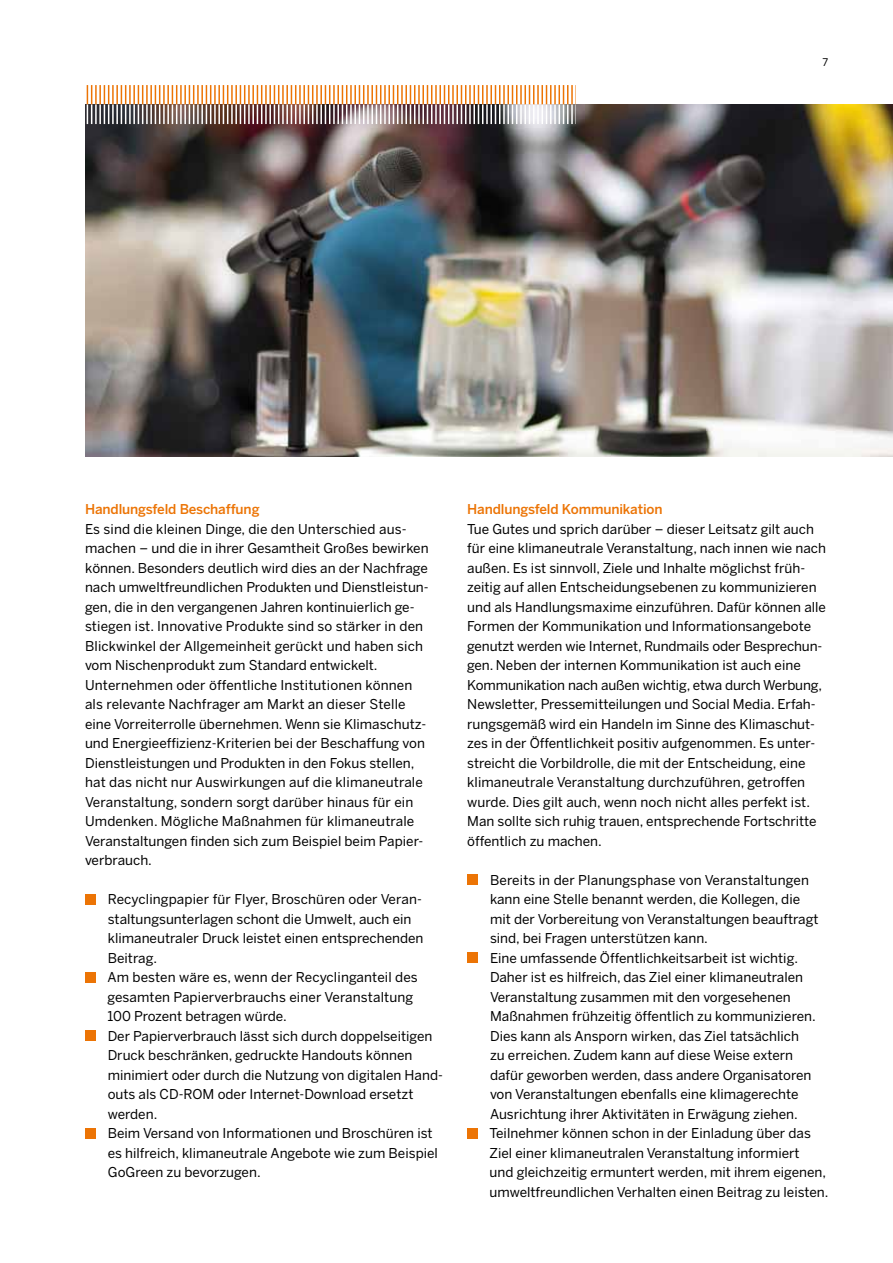
<style>
.page{position:relative;width:893px;height:1263px;background:#fff}
.page>*{position:absolute;margin:0;border:0;box-sizing:border-box;transform-origin:0 0}
.t1{font:13.5px/19.5px "Benton Sans";color:#000}
.t2{font:500 13.5px "Benton Sans";letter-spacing:-.01em;color:#ec7405}
.t3{font:10.5px "Benton Sans";color:#000}
</style>
<div class="page">
<img style="left:85px;top:105px;width:808px;height:351px">
<div style="left:85px;top:894px;width:10px;height:10px;background:#ec7405"></div>
<div style="left:85px;top:972px;width:10px;height:10px;background:#ec7405"></div>
<div style="left:85px;top:1030px;width:10px;height:11px;background:#ec7405"></div>
<div style="left:85px;top:1128px;width:10px;height:10px;background:#ec7405"></div>
<div style="left:467px;top:874px;width:10px;height:11px;background:#ec7405"></div>
<div style="left:467px;top:952px;width:10px;height:11px;background:#ec7405"></div>
<div style="left:467px;top:1128px;width:10px;height:10px;background:#ec7405"></div>
<img style="left:87px;top:85px;width:489px;height:39px">
<p class="t3" style="left:822px;top:56px;width:7px">7</p>
<p class="t2" style="left:85px;top:501px;width:176px">Handlungsfeld Beschaffung</p>
<p class="t1" style="left:85px;top:519px;width:345px">Es sind die kleinen Dinge, die den Unterschied aus&shy;machen – und die in ihrer Gesamtheit Großes bewirken können. Besonders deutlich wird dies an der Nachfrage nach umweltfreundlichen Produkten und Dienstleistun&shy;gen, die in den vergangenen Jahren kontinuierlich ge&shy;stiegen ist. Innovative Produkte sind so stärker in den Blickwinkel der Allgemeinheit gerückt und haben sich vom Nischenprodukt zum Standard entwickelt.<br>Unternehmen oder öffentliche Institutionen können als relevante Nachfrager am Markt an dieser Stelle eine Vorreiterrolle übernehmen. Wenn sie Klimaschutz&shy;und Energieeffizienz-Kriterien bei der Beschaffung von Dienstleistungen und Produkten in den Fokus stellen, hat das nicht nur Auswirkungen auf die klimaneutrale Veranstaltung, sondern sorgt darüber hinaus für ein Umdenken. Mögliche Maßnahmen für klimaneutrale Veranstaltungen finden sich zum Beispiel beim Papier&shy;verbrauch.</p>
<p class="t1" style="left:107px;top:889px;width:337px">Recyclingpapier für Flyer, Broschüren oder Veran&shy;staltungsunterlagen schont die Umwelt, auch ein klimaneutraler Druck leistet einen entsprechenden Beitrag.<br>Am besten wäre es, wenn der Recyclinganteil des gesamten Papierverbrauchs einer Veranstaltung<br>100 Prozent betragen würde.<br>Der Papierverbrauch lässt sich durch doppelseitigen Druck beschränken, gedruckte Handouts können minimiert oder durch die Nutzung von digitalen Hand&shy;outs als CD-ROM oder Internet-Download ersetzt werden.<br>Beim Versand von Informationen und Broschüren ist es hilfreich, klimaneutrale Angebote wie zum Beispiel GoGreen zu bevorzugen.</p>
<p class="t2" style="left:467px;top:501px;width:197px">Handlungsfeld Kommunikation</p>
<p class="t1" style="left:467px;top:519px;width:360px">Tue Gutes und sprich darüber – dieser Leitsatz gilt auch für eine klimaneutrale Veranstaltung, nach innen wie nach außen. Es ist sinnvoll, Ziele und Inhalte möglichst früh&shy;zeitig auf allen Entscheidungsebenen zu kommunizieren und als Handlungsmaxime einzuführen. Dafür können alle Formen der Kommunikation und Informationsangebote genutzt werden wie Internet, Rundmails oder Besprechun&shy;gen. Neben der internen Kommunikation ist auch eine Kommunikation nach außen wichtig, etwa durch Werbung, Newsletter, Pressemitteilungen und Social Media. Erfah&shy;rungsgemäß wird ein Handeln im Sinne des Klimaschut&shy;zes in der Öffentlichkeit positiv aufgenommen. Es unter&shy;streicht die Vorbildrolle, die mit der Entscheidung, eine klimaneutrale Veranstaltung durchzuführen, getroffen wurde. Dies gilt auch, wenn noch nicht alles perfekt ist.<br>Man sollte sich ruhig trauen, entsprechende Fortschritte öffentlich zu machen.</p>
<p class="t1" style="left:490px;top:870px;width:340px">Bereits in der Planungsphase von Veranstaltungen kann eine Stelle benannt werden, die Kollegen, die<br>mit der Vorbereitung von Veranstaltungen beauftragt sind, bei Fragen unterstützen kann.<br>Eine umfassende Öffentlichkeitsarbeit ist wichtig.<br>Daher ist es hilfreich, das Ziel einer klimaneutralen Veranstaltung zusammen mit den vorgesehenen Maßnahmen frühzeitig öffentlich zu kommunizieren.<br>Dies kann als Ansporn wirken, das Ziel tatsächlich<br>zu erreichen. Zudem kann auf diese Weise extern dafür geworben werden, dass andere Organisatoren von Veranstaltungen ebenfalls eine klimagerechte Ausrichtung ihrer Aktivitäten in Erwägung ziehen.<br>Teilnehmer können schon in der Einladung über das Ziel einer klimaneutralen Veranstaltung informiert<br>und gleichzeitig ermuntert werden, mit ihrem eigenen, umweltfreundlichen Verhalten einen Beitrag zu leisten.</p>
</div>
